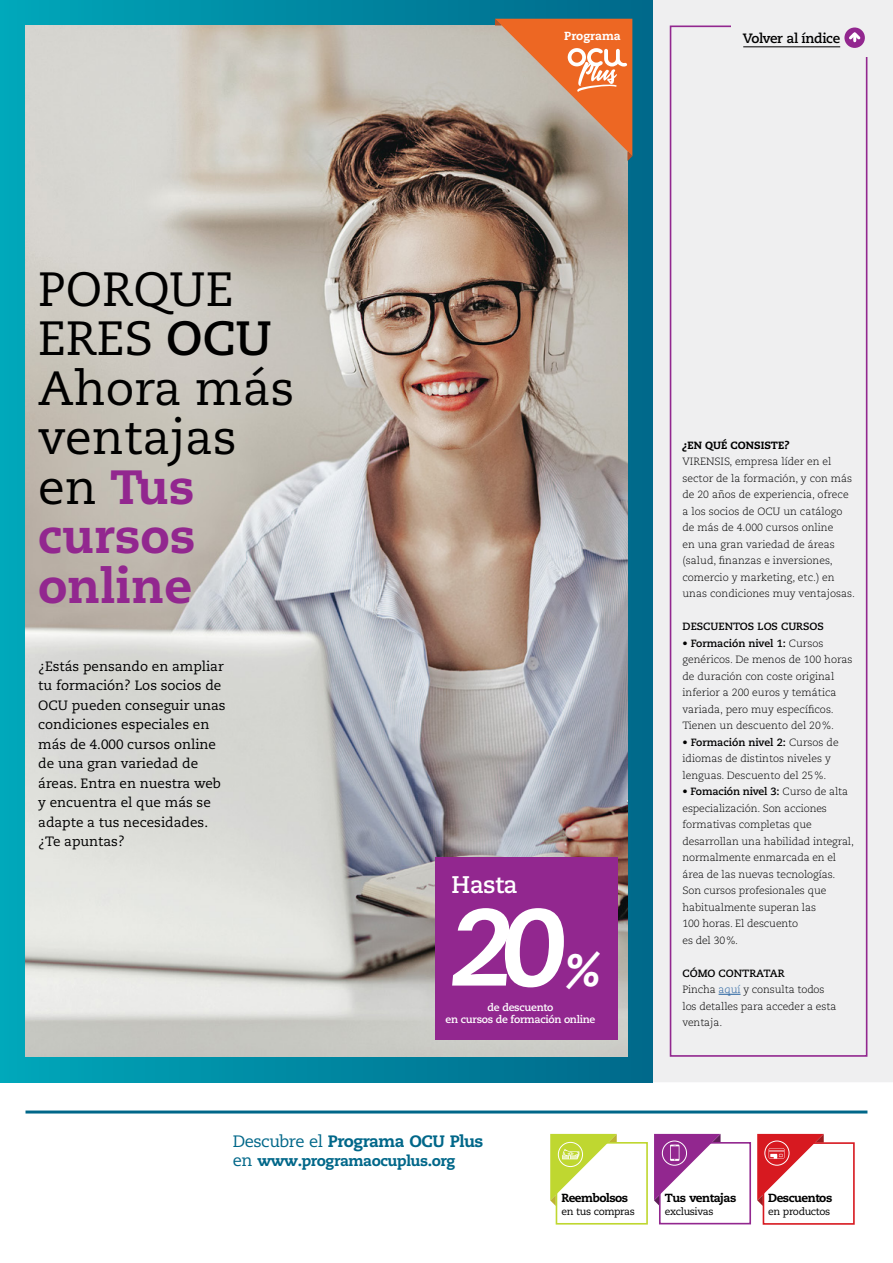
<style>
.page{position:relative;width:893px;height:1263px;background:#fff}
.page>*{position:absolute;margin:0;border:0;box-sizing:border-box;transform-origin:0 0}
.t1{font:italic 800 108px "Caecilia LT Std";color:#fff}
.t2{font:48px/49.5px "Caecilia LT Std";color:#000}
.t3{font:italic 800 45px "Caecilia LT Std";color:#fff}
.t4{font:700 24px "Caecilia LT Std";letter-spacing:-.025em;color:#fff}
.t5{font:800 16.5px "Caecilia LT Std";letter-spacing:-.03em;color:#006789}
.t6{font:800 15px "Caecilia LT Std";letter-spacing:-.03em;color:#006789}
.t7{font:13.5px/19.5px "Caecilia LT Std";color:#000}
.t8{font:700 13.5px "Caecilia LT Std";letter-spacing:-.025em;color:#000}
.t9{font:800 11.7px "Caecilia LT Std";letter-spacing:-.04em;color:#000}
.t10{font:800 11.7px "Caecilia LT Std";color:#fff}
.t11{font:300 10.5px/16.5px "Caecilia LT Std";color:#000}
.t12{font:700 10.5px/12px "Caecilia LT Std";letter-spacing:-.025em;color:#fff;text-align:center}
.t13{font:700 10.5px "Caecilia LT Std";color:#000}
.t14{font:800 10.5px "Caecilia LT Std";color:#000}
.t15{font:10.2px "Caecilia LT Std";letter-spacing:-.04em;color:#000}
.s1{font-weight:700}
.s2{font-weight:800;color:#92278f}
.s3{color:#215e9e}
.s4{font-weight:400}
.s5{font-weight:400;font-size:16.5px}
</style>
<div class="page">
<div style="left:653px;top:0;width:240px;height:1082px;background:#efeff0"></div>
<div style="left:670px;top:26px;width:197px;height:1031px;border:2px solid #92278f"></div>
<hr style="left:26px;top:1110px;width:841px;height:3px;background:#006789">
<div style="left:659px;top:1142px;width:92px;height:82px;border:2px solid #92278f"></div>
<svg style="left:654px;top:1134px;width:66px;height:72px"></svg>
<div style="left:662px;top:1141px;width:25px;height:24px;border:1px solid #fff;border-radius:50%"></div>
<div style="left:556px;top:1142px;width:92px;height:82px;border:2px solid #bfd730"></div>
<svg style="left:550px;top:1134px;width:67px;height:72px"></svg>
<div style="left:763px;top:1142px;width:92px;height:83px;border:2px solid #d71920"></div>
<svg style="left:757px;top:1134px;width:67px;height:72px"></svg>
<div style="left:731px;top:17px;width:151px;height:40px;background:#efeff0"></div>
<div style="left:844px;top:28px;width:21px;height:20px;background:#92278f;border-radius:50%"></div>
<svg style="left:846px;top:30px;width:17px;height:12px"></svg>
<hr style="left:743px;top:46px;width:97px;height:1px;background:#000">
<div style="left:0;top:0;width:653px;height:1082px;background:linear-gradient(to right,#00a7ba,#026888)"></div>
<img style="left:26px;top:26px;width:601px;height:1031px">
<svg style="left:495px;top:19px;width:137px;height:142px"></svg>
<div style="left:435px;top:857px;width:182px;height:183px;background:#92278f"></div>
<svg style="left:719px;top:994px;width:21px;height:1px"></svg>
<h2 class="t2" style="left:38px;top:265px;width:258px">PORQUE<br>ERES <span class="s1">OCU<br></span>Ahora más ventajas en <span class="s2">Tus cursos online</span></h2>
<p class="t7" style="left:38px;top:656px;width:189px">¿Estás pensando en ampliar tu formación? Los socios de<br>OCU pueden conseguir unas condiciones especiales en más de 4.000 cursos online de una gran variedad de áreas. Entra en nuestra web y encuentra el que más se adapte a tus necesidades. ¿Te apuntas?</p>
<p class="t10" style="left:564px;top:29px;width:58px">Programa</p>
<p class="t8" style="left:743px;top:30px;width:99px">Volver al índice</p>
<h3 class="t4" style="left:452px;top:870px;width:68px">Hasta</h3>
<h1 class="t1" style="left:450px;top:884px;width:117px">20</h1>
<h3 class="t3" style="left:565px;top:943px;width:38px">%</h3>
<p class="t12" style="left:446px;top:1002px;width:151px">de descuento<br>en cursos de formación online</p>
<p class="t14" style="left:682px;top:438px;width:108px">¿EN QUÉ CONSISTE?</p>
<p class="t11" style="left:682px;top:453px;width:174px">VIRENSIS, empresa líder en el sector de la formación, y con más de 20 años de experiencia, ofrece a los socios de OCU un catálogo de más de 4.000 cursos online<br>en una gran variedad de áreas (salud, finanzas e inversiones, comercio y marketing, etc.) en unas condiciones muy ventajosas.</p>
<p class="t13" style="left:682px;top:620px;width:143px">DESCUENTOS LOS CURSOS</p>
<p class="t11" style="left:682px;top:635px;width:171px">• <span class="s1">Formación nivel 1:</span> Cursos genéricos. De menos de 100 horas de duración con coste original inferior a 200 euros y temática variada, pero muy específicos.<br>Tienen un descuento del 20%.</p>
<p class="t11" style="left:682px;top:734px;width:158px">• <span class="s1">Formación nivel 2:</span> Cursos de idiomas de distintos niveles y lenguas. Descuento del 25%.</p>
<p class="t11" style="left:682px;top:783px;width:173px">• <span class="s1">Fomación nivel 3:</span> Curso de alta especialización. Son acciones formativas completas que desarrollan una habilidad integral, normalmente enmarcada en el área de las nuevas tecnologías.<br>Son cursos profesionales que habitualmente superan las<br>100 horas. El descuento<br>es del 30%.</p>
<p class="t11" style="left:682px;top:965px;width:155px"><span class="s1">CÓMO CONTRATAR<br></span>Pincha <span class="s3">aquí</span> y consulta todos los detalles para acceder a esta ventaja.</p>
<h3 class="t5" style="left:233px;top:1130px;width:252px"><span class="s4">Descubre el</span> Programa OCU Plus</h3>
<h3 class="t6" style="left:233px;top:1151px;width:224px"><span class="s5">en</span> www.programaocuplus.org</h3>
<p class="t9" style="left:561px;top:1190px;width:68px">Reembolsos</p>
<p class="t15" style="left:561px;top:1205px;width:75px">en tus compras</p>
<p class="t9" style="left:665px;top:1190px;width:73px">Tus ventajas</p>
<p class="t15" style="left:665px;top:1205px;width:50px">exclusivas</p>
<p class="t9" style="left:768px;top:1190px;width:66px">Descuentos</p>
<p class="t15" style="left:768px;top:1205px;width:63px">en productos</p>
</div>
